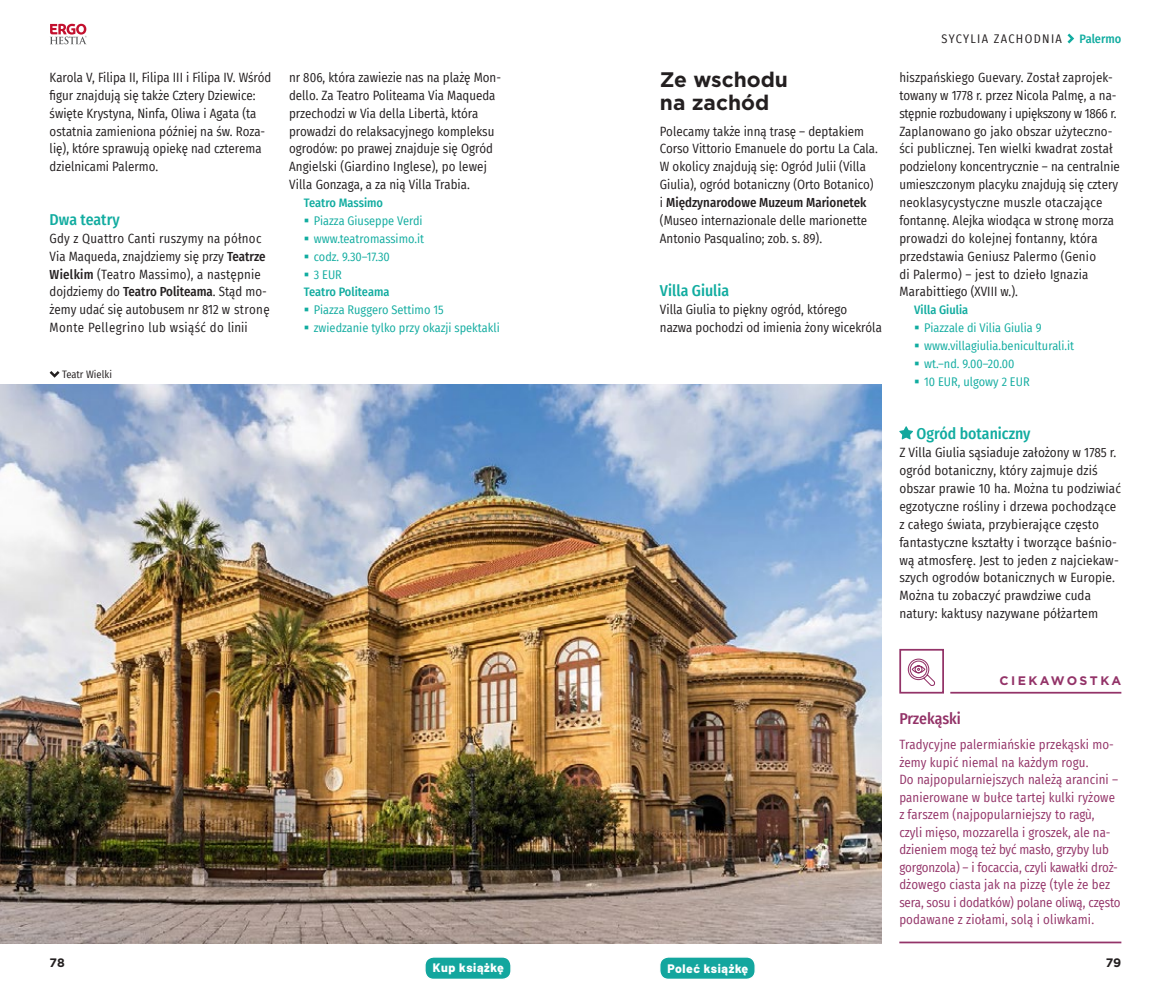
<style>
.page{position:relative;width:1171px;height:993px;background:#fff}
.page>*{position:absolute;margin:0;border:0;box-sizing:border-box;transform-origin:0 0}
.t1{font:700 21px/22.8px "Gotham";color:#231f20}
.t2{font:500 15.75px "Fira Sans Condensed";color:#11aca0}
.t3{font:500 15.75px "Fira Sans Condensed";letter-spacing:-.005em;color:#933368}
.t4{font:13.12px/17.8px "Fira Sans Condensed";color:#231f20}
.t5{font:13.12px/17.5px "Fira Sans Condensed";letter-spacing:.005em;color:#933368}
.t6{font:700 12.42px "Gotham";letter-spacing:.19em;color:#933368}
.t7{font:12.25px/17.8px "Fira Sans Condensed";color:#11aca0}
.t8{font:500 12.25px "Fira Sans Condensed";color:#11aca0}
.t9{font:800 12.25px "Barlow";letter-spacing:.05em;color:#fff}
.t10{font:12.25px "Fira Sans Condensed";letter-spacing:.11em;color:#231f20}
.t11{font:700 12.25px "Gotham";color:#231f20}
.t12{font:10.5px "Fira Sans Condensed";color:#231f20}
.s1{font-weight:500}
</style>
<div class="page">
<svg style="left:50px;top:24px;width:37px;height:20px"></svg>
<svg style="left:1067px;top:34px;width:7px;height:9px"></svg>
<img style="left:0;top:384px;width:882px;height:559px">
<svg style="left:50px;top:371px;width:10px;height:6px"></svg>
<svg style="left:899px;top:426px;width:14px;height:13px"></svg>
<div style="left:899px;top:648px;width:45px;height:45px;border:2px solid #933368"></div>
<hr style="left:950px;top:691px;width:171px;height:2px;background:#933368">
<svg style="left:907px;top:658px;width:28px;height:28px"></svg>
<hr style="left:899px;top:941px;width:222px;height:2px;background:#933368">
<div style="left:660px;top:956px;width:95px;height:23px;background:#13a69e;border-radius:9px"></div>
<div style="left:659px;top:955px;width:97px;height:24px;border:1px solid #fff;border-radius:9px"></div>
<div style="left:425px;top:956px;width:86px;height:23px;background:#13a69e;border-radius:9px"></div>
<div style="left:424px;top:955px;width:88px;height:24px;border:1px solid #fff;border-radius:9px"></div>
<p class="t4" style="left:50px;top:68px;width:223px">Karola V, Filipa II, Filipa III i Filipa IV. Wśród figur znajdują się także Cztery Dziewice: święte Krystyna, Ninfa, Oliwa i Agata (ta ostatnia zamieniona później na św. Roza&shy;lię), które sprawują opiekę nad czterema dzielnicami Palermo.</p>
<p class="t2" style="left:50px;top:207px;width:72px">Dwa teatry</p>
<p class="t4" style="left:50px;top:229px;width:222px">Gdy z Quattro Canti ruszymy na północ Via Maqueda, znajdziemy się przy <span class="s1">Teatrze Wielkim</span> (Teatro Massimo), a następnie dojdziemy do <span class="s1">Teatro Politeama</span>. Stąd mo&shy;żemy udać się autobusem nr 812 w stronę Monte Pellegrino lub wsiąść do linii</p>
<p class="t12" style="left:62px;top:366px;width:51px">Teatr Wielki</p>
<p class="t4" style="left:289px;top:68px;width:213px">nr 806, która zawiezie nas na plażę Mon&shy;dello. Za Teatro Politeama Via Maqueda przechodzi w Via della Libertà, która prowadzi do relaksacyjnego kompleksu ogrodów: po prawej znajduje się Ogród Angielski (Giardino Inglese), po lewej Villa Gonzaga, a za nią Villa Trabia.</p>
<p class="t8" style="left:304px;top:193px;width:81px">Teatro Massimo</p>
<p class="t7" style="left:314px;top:211px;width:112px">Piazza Giuseppe Verdi www.teatromassimo.it codz. 9.30–17.30<br>3 EUR</p>
<p class="t8" style="left:304px;top:282px;width:87px">Teatro Politeama</p>
<p class="t7" style="left:314px;top:301px;width:187px">Piazza Ruggero Settimo 15 zwiedzanie tylko przy okazji spektakli</p>
<h1 class="t1" style="left:660px;top:68px;width:130px">Ze wschodu na zachód</h1>
<p class="t4" style="left:660px;top:122px;width:220px">Polecamy także inną trasę – deptakiem Corso Vittorio Emanuele do portu La Cala.<br>W okolicy znajdują się: Ogród Julii (Villa Giulia), ogród botaniczny (Orto Botanico) i <span class="s1">Międzynarodowe Muzeum Marionetek </span>(Museo internazionale delle marionette Antonio Pasqualino; zob. s. 89).</p>
<p class="t2" style="left:660px;top:278px;width:71px">Villa Giulia</p>
<p class="t4" style="left:660px;top:300px;width:223px">Villa Giulia to piękny ogród, którego nazwa pochodzi od imienia żony wicekróla</p>
<p class="t10" style="left:941px;top:30px;width:122px">SYCYLIA ZACHODNIA</p>
<p class="t8" style="left:1079px;top:29px;width:43px">Palermo</p>
<p class="t4" style="left:899px;top:68px;width:222px">hiszpańskiego Guevary. Został zaprojek&shy;towany w 1778 r. przez Nicola Palmę, a na&shy;stępnie rozbudowany i upiększony w 1866 r.<br>Zaplanowano go jako obszar użyteczno&shy;ści publicznej. Ten wielki kwadrat został podzielony koncentrycznie – na centralnie umieszczonym placyku znajdują się cztery neoklasycystyczne muszle otaczające fontannę. Alejka wiodąca w stronę morza prowadzi do kolejnej fontanny, która przedstawia Geniusz Palermo (Genio<br>di Palermo) – jest to dzieło Ignazia Marabittiego (XVIII w.).</p>
<p class="t8" style="left:914px;top:300px;width:56px">Villa Giulia</p>
<p class="t7" style="left:924px;top:318px;width:152px">Piazzale di Vilia Giulia 9 www.villagiulia.beniculturali.it wt.–nd. 9.00–20.00<br>10 EUR, ulgowy 2 EUR</p>
<p class="t2" style="left:916px;top:421px;width:116px">Ogród botaniczny</p>
<p class="t4" style="left:899px;top:443px;width:223px">Z Villa Giulia sąsiaduje założony w 1785 r. ogród botaniczny, który zajmuje dziś obszar prawie 10 ha. Można tu podziwiać egzotyczne rośliny i drzewa pochodzące z całego świata, przybierające często fantastyczne kształty i tworzące baśnio&shy;wą atmosferę. Jest to jeden z najciekaw&shy;szych ogrodów botanicznych w Europie.<br>Można tu zobaczyć prawdziwe cuda natury: kaktusy nazywane półżartem</p>
<p class="t6" style="left:999px;top:672px;width:123px">CIEKAWOSTKA</p>
<p class="t3" style="left:899px;top:705px;width:63px">Przekąski</p>
<p class="t5" style="left:899px;top:735px;width:223px">Tradycyjne palermiańskie przekąski mo&shy;żemy kupić niemal na każdym rogu.<br>Do najpopularniejszych należą arancini – panierowane w bułce tartej kulki ryżowe z farszem (najpopularniejszy to ragù, czyli mięso, mozzarella i groszek, ale na&shy;dzieniem mogą też być masło, grzyby lub gorgonzola) – i focaccia, czyli kawałki droż&shy;dżowego ciasta jak na pizzę (tyle że bez sera, sosu i dodatków) polane oliwą, często podawane z ziołami, solą i oliwkami.</p>
<p class="t11" style="left:50px;top:954px;width:17px">78</p>
<p class="t11" style="left:1106px;top:954px;width:17px">79</p>
<p class="t9" style="left:433px;top:958px;width:72px">Kup książkę</p>
<p class="t9" style="left:667px;top:958px;width:82px">Poleć książkę</p>
</div>
